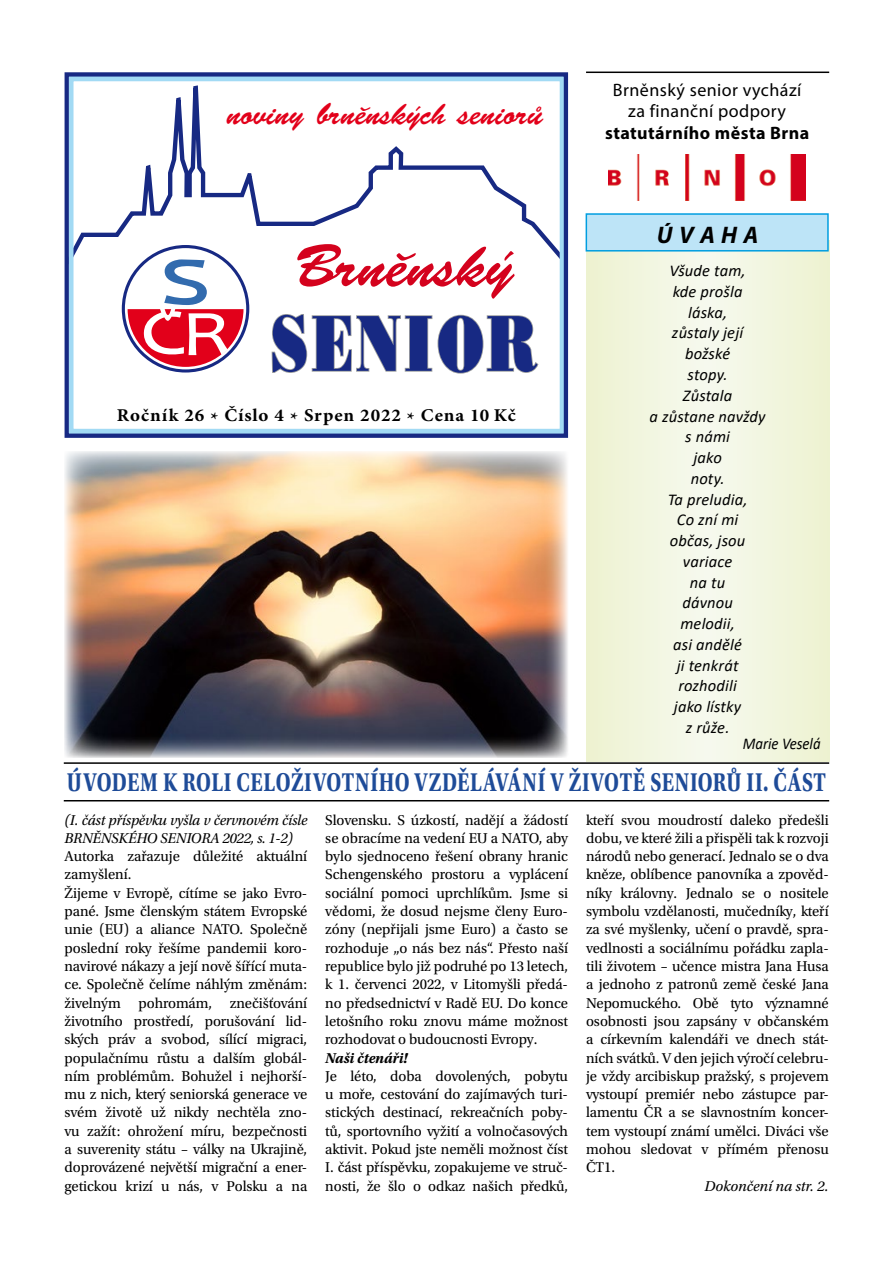
<style>
.page{position:relative;width:893px;height:1263px;background:#fff}
.page>*{position:absolute;margin:0;border:0;box-sizing:border-box;transform-origin:0 0}
.t1{font:31.05px "Banff";color:#e2001a}
.t2{font:700 27px "Utopia Std";letter-spacing:.035em;color:#1e4b98;scale:.76 1}
.t3{font:italic 700 24px "Myriad Pro";color:#000}
.t4{font:18px/21.6px "Myriad Pro";letter-spacing:.025em;color:#000;text-align:center}
.t5{font:700 18px "Minion Pro";letter-spacing:.045em;color:#000;scale:1.05 1}
.t6{font:700 18px "Myriad Pro";letter-spacing:.025em;color:#000}
.t7{font:italic 16.5px/20.7px "Calibri";letter-spacing:.01em;color:#000;text-align:center}
.t8{font:italic 16.5px "Calibri";letter-spacing:.01em;color:#000;scale:.9 1}
.t9{font:15px/18.3px "Utopia Std";letter-spacing:-.005em;color:#000;text-align:justify}
.t10{font:italic 15px/18.3px "Utopia Std";letter-spacing:-.015em;color:#000}
.t11{font:italic 700 15px "Utopia Std";letter-spacing:-.005em;color:#000}
.s1{font-size:18.75px}
</style>
<div class="page">
<svg style="left:586px;top:252px;width:243px;height:510px;background:#f1f5df"></svg>
<div style="left:586px;top:213px;width:243px;height:39px;background:#bde4f7;border:2px solid #009ee0"></div>
<svg style="left:74px;top:85px;width:485px;height:173px"></svg>
<div style="left:68px;top:76px;width:497px;height:358px;border:5px solid #a2daf4"></div>
<div style="left:65px;top:72px;width:503px;height:366px;border:4px solid #172983"></div>
<svg style="left:297px;top:244px;width:218px;height:55px"></svg>
<svg style="left:271px;top:314px;width:268px;height:60px"></svg>
<svg style="left:122px;top:245px;width:127px;height:127px"></svg>
<img style="left:608px;top:155px;width:198px;height:46px">
<hr style="left:586px;top:72px;width:243px;height:1px;background:#000">
<hr style="left:64px;top:762px;width:765px;height:2px;background:#000">
<hr style="left:64px;top:800px;width:765px;height:1px;background:#000">
<img style="left:65px;top:451px;width:503px;height:307px">
<h1 class="t1" style="left:227px;top:96px;width:317px">noviny brněnských seniorů</h1>
<p class="t5" style="left:117px;top:402px;width:381px">Ročník 26 <span class="s1">*</span> Číslo 4 <span class="s1">*</span> Srpen 2022 <span class="s1">*</span> Cena 10 Kč</p>
<p class="t4" style="left:613px;top:78px;width:190px">Brněnský senior vychází za finanční podpory</p>
<p class="t6" style="left:605px;top:121px;width:206px">statutárního města Brna</p>
<h3 class="t3" style="left:657px;top:219px;width:103px">Ú V A H A</h3>
<p class="t7" style="left:650px;top:260px;width:117px">Všude tam,<br>kde prošla<br>láska,<br>zůstaly její božské<br>stopy.<br>Zůstala<br>a zůstane navždy s námi<br>jako<br>noty.<br>Ta preludia,<br>Co zní mi<br>občas, jsou variace<br>na tu<br>dávnou<br>melodii,<br>asi andělé<br>ji tenkrát rozhodili<br>jako lístky<br>z růže.</p>
<p class="t8" style="left:743px;top:732px;width:88px">Marie Veselá</p>
<h2 class="t2" style="left:67px;top:767px;width:1000px">ÚVODEM K ROLI CELOŽIVOTNÍHO VZDĚLÁVÁNÍ V ŽIVOTĚ SENIORŮ II. ČÁST</h2>
<p class="t10" style="left:65px;top:811px;width:244px">(I. část příspěvku vyšla v červnovém čísle<br>BRNĚNSKÉHO SENIORA 2022, s. 1-2)</p>
<p class="t9" style="left:65px;top:847px;width:244px;text-align:left">Autorka zařazuje důležité aktuální zamyšlení.<br>Žijeme v Evropě, cítíme se jako Evro&shy;pané. Jsme členským státem Evropské unie (EU) a aliance NATO. Společně poslední roky řešíme pandemii koro&shy;navirové nákazy a její nově šířící muta&shy;ce. Společně čelíme náhlým změnám: živelným pohromám, znečišťování životního prostředí, porušování lid&shy;ských práv a svobod, sílící migraci, populačnímu růstu a dalším globál&shy;ním problémům. Bohužel i nejhorší&shy;mu z nich, který seniorská generace ve svém životě už nikdy nechtěla zno&shy;vu zažít: ohrožení míru, bezpečnosti a suverenity státu – války na Ukrajině, doprovázené největší migrační a ener&shy;getickou krizí u nás, v Polsku a na</p>
<p class="t9" style="left:325px;top:811px;width:244px">Slovensku. S úzkostí, nadějí a žádostí se obracíme na vedení EU a NATO, aby bylo sjednoceno řešení obrany hranic Schengenského prostoru a vyplácení sociální pomoci uprchlíkům. Jsme si vědomi, že dosud nejsme členy Euro&shy;zóny (nepřijali jsme Euro) a často se rozhoduje „o nás bez nás“. Přesto naší republice bylo již podruhé po 13 letech, k 1. červenci 2022, v Litomyšli předá&shy;no předsednictví v Radě EU. Do konce letošního roku znovu máme možnost rozhodovat o budoucnosti Evropy.</p>
<p class="t11" style="left:325px;top:1049px;width:84px">Naši čtenáři!</p>
<p class="t9" style="left:325px;top:1067px;width:244px">Je léto, doba dovolených, pobytu u moře, cestování do zajímavých turi&shy;stických destinací, rekreačních poby&shy;tů, sportovního vyžití a volnočasových aktivit. Pokud jste neměli možnost číst I. část příspěvku, zopakujeme ve struč&shy;nosti, že šlo o odkaz našich předků,</p>
<p class="t9" style="left:586px;top:811px;width:244px">kteří svou moudrostí daleko předešli dobu, ve které žili a přispěli tak k rozvoji národů nebo generací. Jednalo se o dva kněze, oblíbence panovníka a zpověd&shy;níky královny. Jednalo se o nositele symbolu vzdělanosti, mučedníky, kteří za své myšlenky, učení o pravdě, spra&shy;vedlnosti a sociálnímu pořádku zapla&shy;tili životem – učence mistra Jana Husa a jednoho z patronů země české Jana Nepomuckého. Obě tyto významné osobnosti jsou zapsány v občanském a církevním kalendáři ve dnech stát&shy;ních svátků. V den jejich výročí celebru&shy;je vždy arcibiskup pražský, s projevem vystoupí premiér nebo zástupce par&shy;lamentu ČR a se slavnostním koncer&shy;tem vystoupí známí umělci. Diváci vše mohou sledovat v přímém přenosu ČT1.</p>
<p class="t10" style="left:704px;top:1177px;width:126px">Dokončení na str. 2.</p>
</div>
